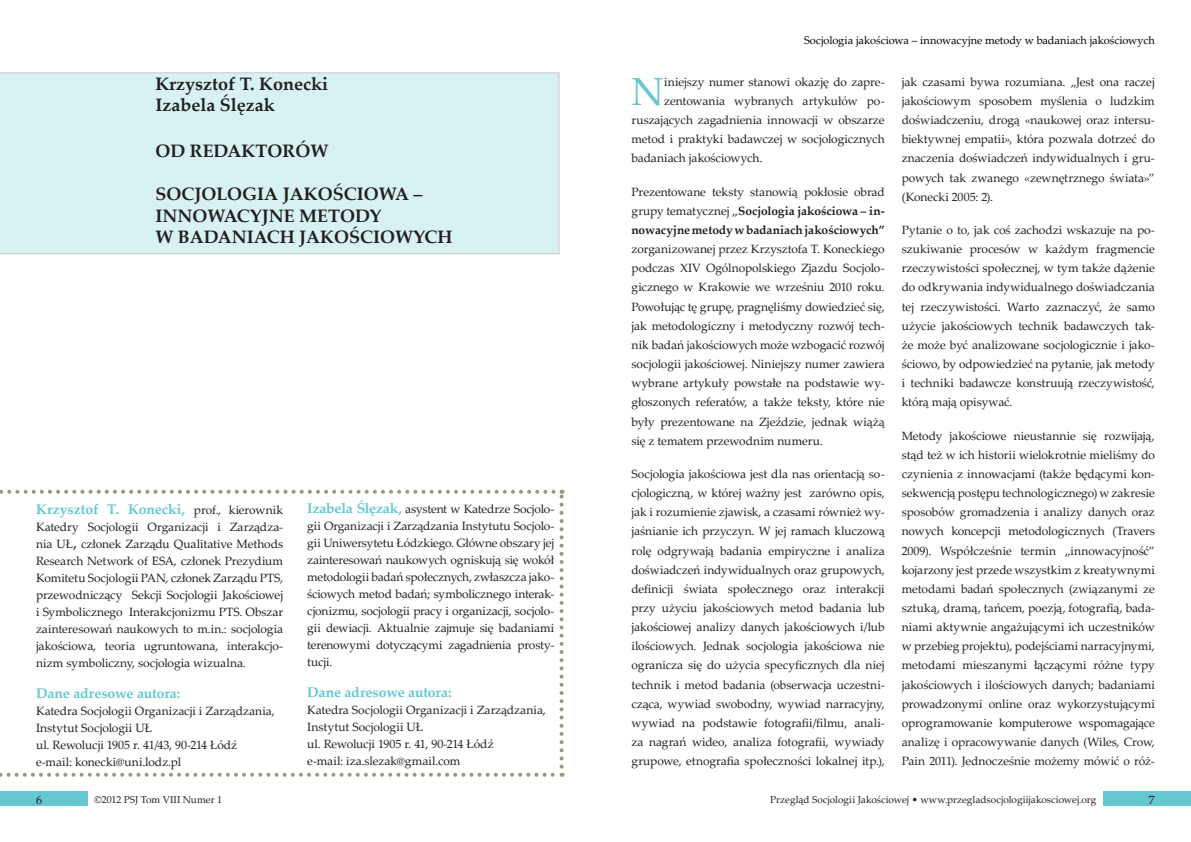
<style>
.page{position:relative;width:1191px;height:842px;background:#fff}
.page>*{position:absolute;margin:0;border:0;box-sizing:border-box;transform-origin:0 0}
.tekst{font:39.3px "Palatino Linotype";color:#65c7d1}
.Normalny{font:700 18px "Palatino Linotype";color:#231f20}
.t1{font:700 14px "Palatino Linotype";letter-spacing:-.005em;color:#65c7d1}
.tekst-2{font:12px/19.1px "Palatino Linotype";letter-spacing:-.005em;color:#231f20;text-align:justify}
.t2{font:11px "Palatino Linotype";letter-spacing:-.005em;color:#000}
.t3{font:10px "Palatino Linotype";color:#231f20}
.s1{font-weight:400;font-size:12px;color:#231f20}
.s2{font-weight:700;font-size:14px;color:#63245b}
.s3{font-weight:700;font-size:14px;color:#65c7d1}
.s4{font-weight:700}
</style>
<div class="page">
<div style="left:0;top:791px;width:87px;height:15px;background:#65c7d1"></div>
<div style="left:1103px;top:791px;width:88px;height:15px;background:#65c7d1"></div>
<div style="left:0;top:72px;width:559px;height:182px;background:#d8f1f3"></div>
<svg style="left:0;top:773px;width:562px;height:4px"></svg>
<svg style="left:559px;top:490px;width:4px;height:277px"></svg>
<svg style="left:0;top:490px;width:553px;height:4px"></svg>
<p class="Normalny" style="left:155px;top:71px;width:174px">Krzysztof T. Konecki</p>
<p class="Normalny" style="left:155px;top:92px;width:121px">Izabela Ślęzak</p>
<p class="Normalny" style="left:155px;top:138px;width:174px">OD REDAKTORÓW</p>
<p class="Normalny" style="left:155px;top:181px;width:269px">SOCJOLOGIA JAKOŚCIOWA –</p>
<p class="Normalny" style="left:155px;top:203px;width:227px">INNOWACYJNE METODY</p>
<p class="Normalny" style="left:155px;top:224px;width:299px">W BADANIACH JAKOŚCIOWYCH</p>
<p class="t1" style="left:36px;top:499px;width:249px">Krzysztof T. Konecki, <span class="s1">prof., kierownik</span></p>
<p class="tekst-2" style="left:36px;top:518px;width:249px;line-height:17px">Katedry Socjologii Organizacji i Zarządza&shy;nia UŁ<span class="s2">,</span> członek Zarządu Qualitative Methods</p>
<p class="tekst-2" style="left:36px;top:552px;width:249px;line-height:17px">Research Network of ESA, członek Prezydium Komitetu Socjologii PAN, członek Zarządu PTS, przewodniczący Sekcji Socjologii Jakościowej i Symbolicznego Interakcjonizmu PTS. Obszar zainteresowań naukowych to m.in.: socjologia jakościowa, teoria ugruntowana, interakcjo&shy;nizm symboliczny, socjologia wizualna.</p>
<p class="t1" style="left:36px;top:683px;width:146px">Dane adresowe autora:</p>
<p class="tekst-2" style="left:36px;top:702px;width:240px;line-height:17px">Katedra Socjologii Organizacji i Zarządzania,<br>Instytut Socjologii UŁ</p>
<p class="tekst-2" style="left:36px;top:735px;width:203px">ul. Rewolucji 1905 r. 41/43, 90-214 Łódź</p>
<p class="tekst-2" style="left:36px;top:752px;width:147px">e-mail: konecki@uni.lodz.pl</p>
<p class="tekst-2" style="left:307px;top:500px;width:249px;line-height:17px"><span class="s3">Izabela Ślęzak,</span> asystent w Katedrze Socjolo&shy;gii Organizacji i Zarządzania Instytutu Socjolo&shy;gii Uniwersytetu Łódzkiego. Główne obszary jej zainteresowań naukowych ogniskują się wokół metodologii badań społecznych, zwłaszcza jako&shy;ściowych metod badań; symbolicznego interak&shy;cjonizmu, socjologii pracy i organizacji, socjolo&shy;gii dewiacji. Aktualnie zajmuje się badaniami terenowymi dotyczącymi zagadnienia prosty&shy;tucji.</p>
<p class="t1" style="left:307px;top:683px;width:146px">Dane adresowe autora:</p>
<p class="tekst-2" style="left:307px;top:701px;width:240px;line-height:17px">Katedra Socjologii Organizacji i Zarządzania,<br>Instytut Socjologii UŁ</p>
<p class="tekst-2" style="left:307px;top:734px;width:188px">ul. Rewolucji 1905 r. 41, 90-214 Łódź</p>
<p class="tekst-2" style="left:307px;top:751px;width:155px">e-mail: iza.slezak@gmail.com</p>
<p class="t2" style="left:804px;top:33px;width:352px">Socjologia jakościowa – innowacyjne metody w badaniach jakościowych</p>
<p class="tekst" style="left:631px;top:64px;width:34px">N</p>
<p class="tekst-2" style="left:664px;top:72px;width:222px">iniejszy numer stanowi okazję do zapre-</p>
<p class="tekst-2" style="left:664px;top:91px;width:222px">zentowania wybranych artykułów po-</p>
<p class="tekst-2" style="left:631px;top:110px;width:255px">ruszających zagadnienia innowacji w obszarze</p>
<p class="tekst-2" style="left:631px;top:129px;width:255px">metod i praktyki badawczej w socjologicznych</p>
<p class="tekst-2" style="left:631px;top:148px;width:132px">badaniach jakościowych.</p>
<p class="tekst-2" style="left:631px;top:182px;width:255px">Prezentowane teksty stanowią pokłosie obrad grupy tematycznej „<span class="s4">Socjologia jakościowa – in&shy;nowacyjne metody w badaniach jakościowych” </span>zorganizowanej przez Krzysztofa T. Koneckiego podczas XIV Ogólnopolskiego Zjazdu Socjolo&shy;gicznego w Krakowie we wrześniu 2010 roku.<br>Powołując tę grupę, pragnęliśmy dowiedzieć się, jak metodologiczny i metodyczny rozwój tech&shy;nik badań jakościowych może wzbogacić rozwój socjologii jakościowej. Niniejszy numer zawiera wybrane artykuły powstałe na podstawie wy&shy;głoszonych referatów, a także teksty, które nie były prezentowane na Zjeździe, jednak wiążą się z tematem przewodnim numeru.</p>
<p class="tekst-2" style="left:631px;top:464px;width:255px">Socjologia jakościowa jest dla nas orientacją so&shy;cjologiczną, w której ważny jest zarówno opis, jak i rozumienie zjawisk, a czasami również wy&shy;jaśnianie ich przyczyn. W jej ramach kluczową rolę odgrywają badania empiryczne i analiza doświadczeń indywidualnych oraz grupowych, definicji świata społecznego oraz interakcji przy użyciu jakościowych metod badania lub jakościowej analizy danych jakościowych i/lub ilościowych. Jednak socjologia jakościowa nie ogranicza się do użycia specyficznych dla niej technik i metod badania (obserwacja uczestni&shy;cząca, wywiad swobodny, wywiad narracyjny, wywiad na podstawie fotografii/filmu, anali&shy;za nagrań wideo, analiza fotografii, wywiady grupowe, etnografia społeczności lokalnej itp.),</p>
<p class="tekst-2" style="left:901px;top:72px;width:255px">jak czasami bywa rozumiana. „Jest ona raczej jakościowym sposobem myślenia o ludzkim doświadczeniu, drogą «naukowej oraz intersu&shy;biektywnej empatii», która pozwala dotrzeć do znaczenia doświadczeń indywidualnych i gru&shy;powych tak zwanego «zewnętrznego świata»” (Konecki 2005: 2).</p>
<p class="tekst-2" style="left:901px;top:220px;width:255px">Pytanie o to, jak coś zachodzi wskazuje na po&shy;szukiwanie procesów w każdym fragmencie rzeczywistości społecznej, w tym także dążenie do odkrywania indywidualnego doświadczania tej rzeczywistości. Warto zaznaczyć, że samo użycie jakościowych technik badawczych tak&shy;że może być analizowane socjologicznie i jako&shy;ściowo, by odpowiedzieć na pytanie, jak metody i techniki badawcze konstruują rzeczywistość, którą mają opisywać.</p>
<p class="tekst-2" style="left:901px;top:426px;width:255px">Metody jakościowe nieustannie się rozwijają, stąd też w ich historii wielokrotnie mieliśmy do czynienia z innowacjami (także będącymi kon&shy;sekwencją postępu technologicznego) w zakresie sposobów gromadzenia i analizy danych oraz nowych koncepcji metodologicznych (Travers 2009). Współcześnie termin „innowacyjność” kojarzony jest przede wszystkim z kreatywnymi metodami badań społecznych (związanymi ze sztuką, dramą, tańcem, poezją, fotografią, bada&shy;niami aktywnie angażującymi ich uczestników w przebieg projektu), podejściami narracyjnymi, metodami mieszanymi łączącymi różne typy jakościowych i ilościowych danych; badaniami prowadzonymi online oraz wykorzystującymi oprogramowanie komputerowe wspomagające analizę i opracowywanie danych (Wiles, Crow, Pain 2011). Jednocześnie możemy mówić o róż-</p>
<p class="tekst-2" style="left:36px;top:790px;width:7px">6</p>
<p class="t3" style="left:94px;top:792px;width:129px">©2012 PSJ Tom VIII Numer 1</p>
<p class="t3" style="left:770px;top:792px;width:328px">Przegląd Socjologii Jakościowej • www.przegladsocjologiijakosciowej.org</p>
<p class="tekst-2" style="left:1149px;top:790px;width:7px">7</p>
</div>
